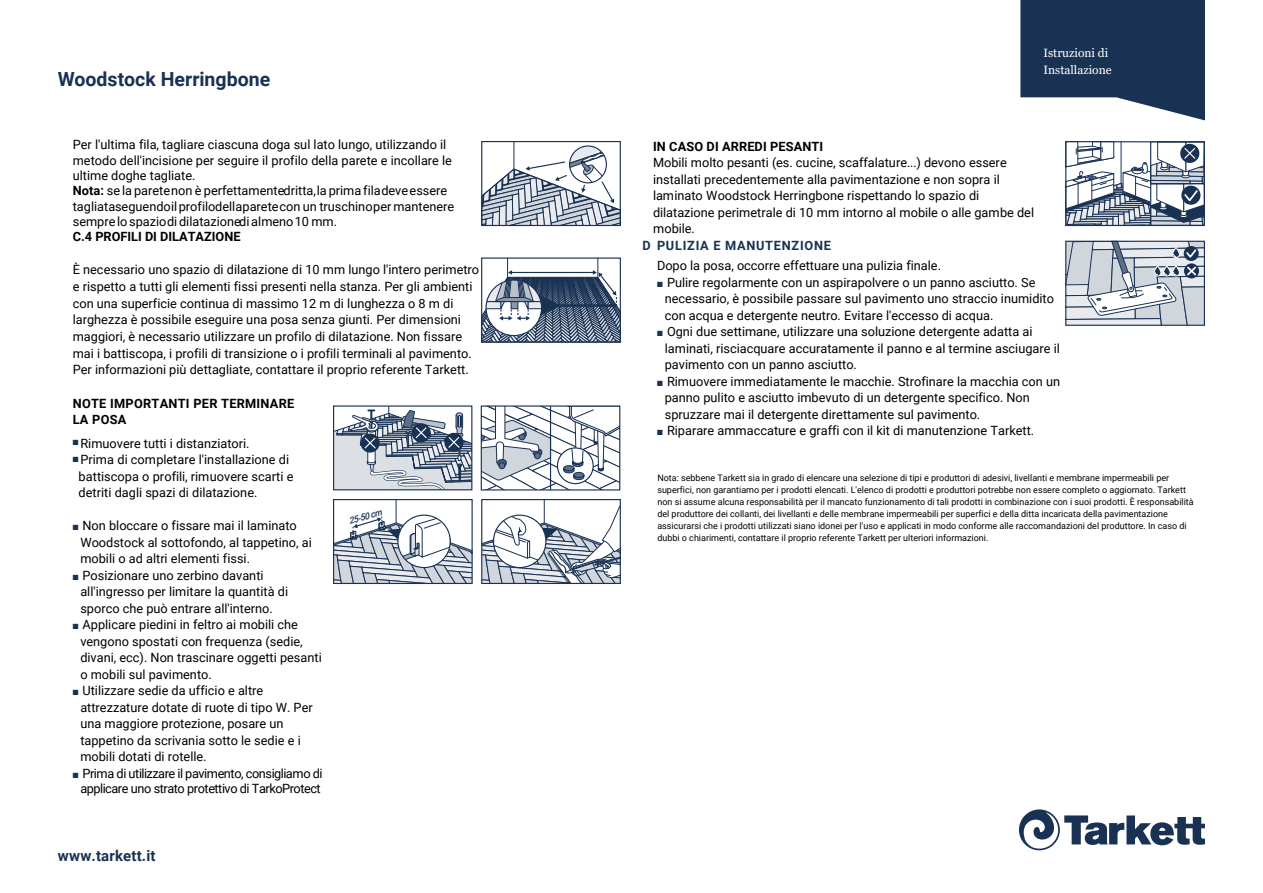
<style>
.page{position:relative;width:1263px;height:893px;background:#fff}
.page>*{position:absolute;margin:0;border:0;box-sizing:border-box;transform-origin:0 0}
.t1{font:700 19.5px "Roboto";color:#193153}
.t2{font:700 15px "Roboto";letter-spacing:.01em;color:#193153}
.t3{font:12.75px/16.5px "Roboto";color:#000}
.t4{font:12.75px/15.3px "Roboto";letter-spacing:-.035em;color:#000;text-align:center}
.t5{font:700 12.75px/16.6px "Roboto";letter-spacing:.01em;color:#000}
.t6{font:700 12.75px "Roboto";letter-spacing:.06em;color:#193153}
.t7{font:12px/17.2px "Georgia";color:#fff}
.t8{font:italic 500 9.15px "Roboto";color:#193153;scale:.95 1}
.t9{font:9px/12px "Roboto";color:#000}
.t10{font:7.5px "Zapf Dingbats ITC";color:#193153}
.s1{font-weight:700}
.s2{color:#193153}
</style>
<div class="page">
<svg style="left:335px;top:407px;width:135px;height:81px"></svg>
<div style="left:333px;top:405px;width:139px;height:85px;border:1px solid #193153"></div>
<div style="left:333px;top:499px;width:140px;height:85px;border:1px solid #193153"></div>
<svg style="left:334px;top:500px;width:138px;height:84px"></svg>
<div style="left:397px;top:515px;width:54px;height:53px;border:1px solid #193153;border-radius:50%"></div>
<svg style="left:482px;top:500px;width:139px;height:84px"></svg>
<div style="left:493px;top:515px;width:53px;height:53px;border:1px solid #193153;border-radius:50%"></div>
<svg style="left:481px;top:142px;width:140px;height:84px"></svg>
<svg style="left:1065px;top:141px;width:138px;height:85px"></svg>
<div style="left:1150px;top:141px;width:55px;height:43px;border:1px solid #193153"></div>
<div style="left:1150px;top:183px;width:55px;height:43px;border:1px solid #193153"></div>
<svg style="left:481px;top:258px;width:140px;height:85px"></svg>
<div style="left:1065px;top:241px;width:140px;height:85px;border:1px solid #193153"></div>
<svg style="left:1066px;top:241px;width:138px;height:84px;background:#bdc4ce"></svg>
<svg style="left:483px;top:407px;width:135px;height:81px"></svg>
<div style="left:481px;top:405px;width:139px;height:85px;border:1px solid #193153"></div>
<svg style="left:1019px;top:809px;width:186px;height:41px"></svg>
<svg style="left:1020px;top:0;width:185px;height:120px;background:#3c506d"></svg>
<h1 class="t1" style="left:58px;top:65px;width:214px">Woodstock Herringbone</h1>
<p class="t3" style="left:73px;top:137px;width:383px;line-height:15.3px">Per l'ultima fila, tagliare ciascuna doga sul lato lungo, utilizzando il metodo dell'incisione per seguire il profilo della parete e incollare le ultime doghe tagliate.<br><span class="s1">Nota:</span> se la parete non è perfettamente dritta, la prima fila deve essere tagliata seguendo il profilo della parete con un truschino per mantenere sempre lo spazio di dilatazione di almeno 10 mm.</p>
<p class="t5" style="left:73px;top:228px;width:169px">C.4 PROFILI DI DILATAZIONE</p>
<p class="t3" style="left:73px;top:261px;width:408px">È necessario uno spazio di dilatazione di 10 mm lungo l'intero perimetro e rispetto a tutti gli elementi fissi presenti nella stanza. Per gli ambienti con una superficie continua di massimo 12 m di lunghezza o 8 m di larghezza è possibile eseguire una posa senza giunti. Per dimensioni maggiori, è necessario utilizzare un profilo di dilatazione. Non fissare mai i battiscopa, i profili di transizione o i profili terminali al pavimento.<br>Per informazioni più dettagliate, contattare il proprio referente Tarkett.</p>
<p class="t5" style="left:73px;top:394px;width:223px">NOTE IMPORTANTI PER TERMINARE<br>LA POSA</p>
<p class="t10" style="left:73px;top:439px;width:7px">■</p>
<p class="t10" style="left:73px;top:456px;width:7px">■</p>
<p class="t3" style="left:79px;top:434px;width:216px">Rimuovere tutti i distanziatori.<br>Prima di completare l'installazione di battiscopa o profili, rimuovere scarti e detriti dagli spazi di dilatazione.</p>
<p class="t3" style="left:80px;top:517px;width:233px;text-indent:-8px"><span class="s2">■</span> Non bloccare o fissare mai il laminato<br>Woodstock al sottofondo, al tappetino, ai mobili o ad altri elementi fissi.</p>
<p class="t3" style="left:80px;top:567px;width:209px;text-indent:-8px"><span class="s2">■</span> Posizionare uno zerbino davanti all'ingresso per limitare la quantità di sporco che può entrare all'interno.</p>
<p class="t3" style="left:80px;top:616px;width:243px;text-indent:-8px"><span class="s2">■</span> Applicare piedini in feltro ai mobili che vengono spostati con frequenza (sedie, divani, ecc). Non trascinare oggetti pesanti o mobili sul pavimento.</p>
<p class="t3" style="left:80px;top:682px;width:234px;text-indent:-8px"><span class="s2">■</span> Utilizzare sedie da ufficio e altre attrezzature dotate di ruote di tipo W. Per una maggiore protezione, posare un tappetino da scrivania sotto le sedie e i mobili dotati di rotelle.</p>
<p class="t4" style="left:73px;top:765px;width:251px"><span class="s2">■</span> Prima di utilizzare il pavimento, consigliamo di applicare uno strato protettivo di TarkoProtect</p>
<p class="t8" style="left:347px;top:515px;width:37px;rotate:-16deg">25-50 cm</p>
<p class="t2" style="left:58px;top:845px;width:99px">www.tarkett.it</p>
<p class="t7" style="left:1043px;top:44px;width:70px">Istruzioni di<br>Installazione</p>
<p class="t5" style="left:653px;top:137px;width:172px">IN CASO DI ARREDI PESANTI</p>
<p class="t3" style="left:653px;top:154px;width:383px">Mobili molto pesanti (es. cucine, scaffalature...) devono essere installati precedentemente alla pavimentazione e non sopra il laminato Woodstock Herringbone rispettando lo spazio di dilatazione perimetrale di 10 mm intorno al mobile o alle gambe del mobile.</p>
<p class="t6" style="left:642px;top:236px;width:190px">D PULIZIA E MANUTENZIONE</p>
<p class="t3" style="left:657px;top:257px;width:286px">Dopo la posa, occorre effettuare una pulizia finale.</p>
<p class="t3" style="left:665px;top:274px;width:391px;text-indent:-8px"><span class="s2">■</span> Pulire regolarmente con un aspirapolvere o un panno asciutto. Se necessario, è possibile passare sul pavimento uno straccio inumidito con acqua e detergente neutro. Evitare l'eccesso di acqua.</p>
<p class="t3" style="left:665px;top:323px;width:397px;text-indent:-8px"><span class="s2">■</span> Ogni due settimane, utilizzare una soluzione detergente adatta ai laminati, risciacquare accuratamente il panno e al termine asciugare il pavimento con un panno asciutto.</p>
<p class="t3" style="left:665px;top:373px;width:397px;text-indent:-8px"><span class="s2">■</span> Rimuovere immediatamente le macchie. Strofinare la macchia con un panno pulito e asciutto imbevuto di un detergente specifico. Non spruzzare mai il detergente direttamente sul pavimento.</p>
<p class="t3" style="left:657px;top:422px;width:378px"><span class="s2">■</span> Riparare ammaccature e graffi con il kit di manutenzione Tarkett.</p>
<p class="t9" style="left:657px;top:472px;width:538px">Nota: sebbene Tarkett sia in grado di elencare una selezione di tipi e produttori di adesivi, livellanti e membrane impermeabili per superfici, non garantiamo per i prodotti elencati. L'elenco di prodotti e produttori potrebbe non essere completo o aggiornato. Tarkett non si assume alcuna responsabilità per il mancato funzionamento di tali prodotti in combinazione con i suoi prodotti. È responsabilità del produttore dei collanti, dei livellanti e delle membrane impermeabili per superfici e della ditta incaricata della pavimentazione assicurarsi che i prodotti utilizzati siano idonei per l'uso e applicati in modo conforme alle raccomandazioni del produttore. In caso di dubbi o chiarimenti, contattare il proprio referente Tarkett per ulteriori informazioni.</p>
</div>
